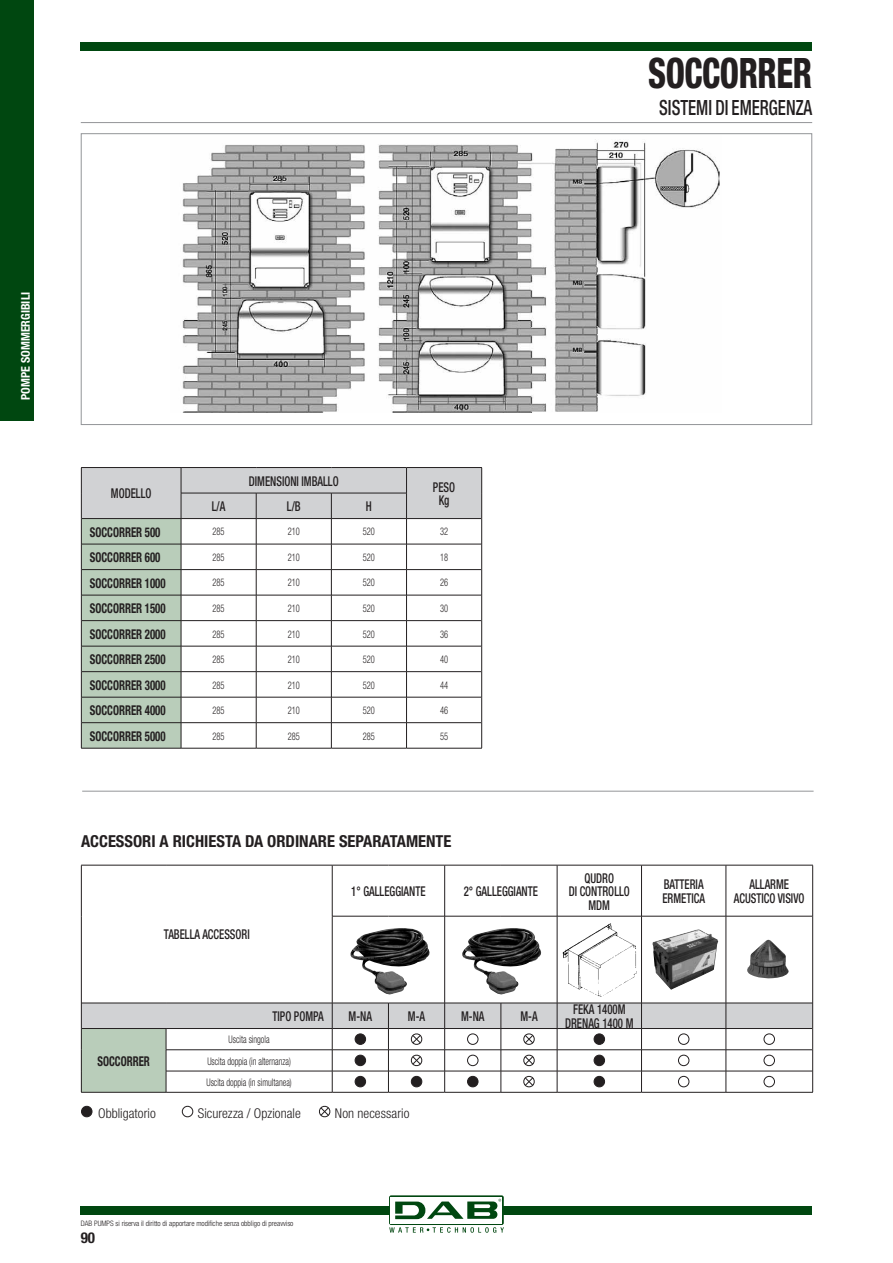
<style>
.page{position:relative;width:893px;height:1263px;background:#fff}
.page>*{position:absolute;margin:0;border:0;box-sizing:border-box;transform-origin:0 0}
.t1{font:800 condensed 42px "Helvetica Neue LT";letter-spacing:-.01em;color:#231f20;scale:.8 1}
.t2{font:500 condensed 21px "Helvetica Neue LT";color:#231f20;scale:.8 1}
.t3{font:700 condensed 16.5px "Helvetica Neue LT";color:#231f20}
.t4{font:700 condensed 15px "Helvetica Neue LT";color:#231f20}
.t5{font:500 condensed 13.5px/13.5px "Helvetica Neue LT";color:#231f20;text-align:center;scale:.8 1}
.t6{font:700 condensed 13.5px "Helvetica Neue LT";color:#231f20;scale:.8 1}
.t7{font:300 condensed 13.5px "Helvetica Neue LT";letter-spacing:.005em;color:#231f20}
.t8{font:700 condensed 12px "Helvetica Neue LT";color:#fff}
.t9{font:300 condensed 10.5px/21.3px "Helvetica Neue LT";color:#231f20;text-align:center;scale:.8 1}
.t10{font:300 condensed 7.5px "Helvetica Neue LT";color:#231f20}
</style>
<div class="page">
<div style="left:81px;top:1206px;width:731px;height:9px;background:#004710"></div>
<div style="left:81px;top:43px;width:731px;height:8px;background:#004710"></div>
<div style="left:389px;top:1195px;width:115px;height:30px;background:linear-gradient(to right,#fff,#fff);border-radius:2px"></div>
<div style="left:391px;top:1197px;width:111px;height:26px;background:#fff"></div>
<svg style="left:389px;top:1227px;width:115px;height:6px"></svg>
<svg style="left:395px;top:1199px;width:106px;height:20px"></svg>
<div style="left:0;top:0;width:34px;height:421px;background:#004710"></div>
<hr style="left:81px;top:865px;width:85px;height:1px;background:#231f20">
<hr style="left:81px;top:865px;width:1px;height:51px;background:#231f20">
<hr style="left:166px;top:865px;width:166px;height:1px;background:#231f20">
<hr style="left:81px;top:916px;width:1px;height:87px;background:#231f20">
<hr style="left:332px;top:865px;width:56px;height:1px;background:#231f20">
<hr style="left:388px;top:865px;width:57px;height:1px;background:#231f20">
<hr style="left:445px;top:865px;width:56px;height:1px;background:#231f20">
<hr style="left:501px;top:865px;width:56px;height:1px;background:#231f20">
<hr style="left:557px;top:865px;width:84px;height:1px;background:#231f20">
<hr style="left:641px;top:865px;width:85px;height:1px;background:#231f20">
<hr style="left:726px;top:865px;width:87px;height:1px;background:#231f20">
<hr style="left:812px;top:865px;width:1px;height:51px;background:#231f20">
<hr style="left:332px;top:865px;width:1px;height:51px;background:#231f20">
<hr style="left:444px;top:865px;width:1px;height:51px;background:#231f20">
<hr style="left:557px;top:865px;width:1px;height:51px;background:#231f20">
<hr style="left:641px;top:865px;width:1px;height:51px;background:#231f20">
<hr style="left:726px;top:865px;width:1px;height:51px;background:#231f20">
<hr style="left:332px;top:916px;width:56px;height:1px;background:#231f20">
<hr style="left:332px;top:916px;width:1px;height:87px;background:#231f20">
<hr style="left:388px;top:916px;width:57px;height:1px;background:#231f20">
<hr style="left:445px;top:916px;width:56px;height:1px;background:#231f20">
<hr style="left:444px;top:916px;width:1px;height:87px;background:#231f20">
<hr style="left:501px;top:916px;width:56px;height:1px;background:#231f20">
<hr style="left:557px;top:916px;width:84px;height:1px;background:#231f20">
<hr style="left:557px;top:916px;width:1px;height:87px;background:#231f20">
<hr style="left:641px;top:916px;width:85px;height:1px;background:#231f20">
<hr style="left:641px;top:916px;width:1px;height:87px;background:#231f20">
<hr style="left:726px;top:916px;width:86px;height:1px;background:#231f20">
<hr style="left:726px;top:916px;width:1px;height:87px;background:#231f20">
<hr style="left:812px;top:916px;width:1px;height:87px;background:#231f20">
<hr style="left:81px;top:1092px;width:85px;height:1px;background:#231f20">
<hr style="left:166px;top:1092px;width:166px;height:1px;background:#231f20">
<hr style="left:332px;top:1092px;width:56px;height:1px;background:#231f20">
<hr style="left:388px;top:1092px;width:57px;height:1px;background:#231f20">
<hr style="left:445px;top:1092px;width:56px;height:1px;background:#231f20">
<hr style="left:501px;top:1092px;width:56px;height:1px;background:#231f20">
<hr style="left:557px;top:1092px;width:84px;height:1px;background:#231f20">
<hr style="left:641px;top:1092px;width:85px;height:1px;background:#231f20">
<hr style="left:726px;top:1092px;width:87px;height:1px;background:#231f20">
<svg style="left:81px;top:1003px;width:732px;height:89px"></svg>
<div style="left:594px;top:1076px;width:11px;height:11px;background:#231f20;border-radius:50%"></div>
<div style="left:594px;top:1076px;width:11px;height:11px;border:1px solid #231f20;border-radius:50%"></div>
<div style="left:678px;top:1076px;width:11px;height:11px;background:#fff;border-radius:50%"></div>
<div style="left:678px;top:1076px;width:11px;height:11px;border:1px solid #231f20;border-radius:50%"></div>
<div style="left:764px;top:1076px;width:10px;height:11px;background:#fff;border-radius:50%"></div>
<div style="left:764px;top:1076px;width:11px;height:11px;border:1px solid #231f20;border-radius:50%"></div>
<img style="left:350px;top:928px;width:80px;height:67px">
<img style="left:652px;top:929px;width:66px;height:61px">
<img style="left:747px;top:940px;width:42px;height:39px">
<img style="left:462px;top:928px;width:80px;height:67px">
<img style="left:562px;top:923px;width:75px;height:74px">
<div style="left:182px;top:1106px;width:11px;height:11px;border:1px solid #231f20;border-radius:50%"></div>
<div style="left:81px;top:1106px;width:11px;height:11px;background:#231f20;border-radius:50%"></div>
<div style="left:81px;top:1106px;width:11px;height:11px;border:1px solid #231f20;border-radius:50%"></div>
<svg style="left:319px;top:1105px;width:11px;height:13px"></svg>
<hr style="left:82px;top:791px;width:732px;height:1px;background:#939598">
<img style="left:182px;top:139px;width:538px;height:274px">
<svg style="left:81px;top:467px;width:401px;height:281px"></svg>
<hr style="left:81px;top:748px;width:100px;height:1px;background:#231f20">
<hr style="left:181px;top:748px;width:75px;height:1px;background:#231f20">
<hr style="left:256px;top:748px;width:75px;height:1px;background:#231f20">
<hr style="left:331px;top:748px;width:76px;height:1px;background:#231f20">
<hr style="left:407px;top:748px;width:75px;height:1px;background:#231f20">
<hr style="left:81px;top:122px;width:731px;height:1px;background:#939598">
<h1 class="t1" style="left:648px;top:48px;width:207px">SOCCORRER</h1>
<h2 class="t2" style="left:659px;top:95px;width:193px">SISTEMI DI EMERGENZA</h2>
<p class="t8" style="left:18px;top:400px;width:109px;rotate:-90deg">POMPE SOMMERGIBILI</p>
<p class="t5" style="left:111px;top:487px;width:52px">MODELLO</p>
<p class="t5" style="left:249px;top:474px;width:114px">DIMENSIONI IMBALLO</p>
<p class="t5" style="left:212px;top:499px;width:18px">L/A</p>
<p class="t5" style="left:287px;top:499px;width:19px">L/B</p>
<p class="t5" style="left:366px;top:499px;width:9px">H</p>
<p class="t5" style="left:433px;top:480px;width:29px">PESO<br>Kg</p>
<p class="t6" style="left:90px;top:524px;width:90px">SOCCORRER 500</p>
<p class="t9" style="left:213px;top:521px;width:17px">285</p>
<p class="t9" style="left:288px;top:521px;width:17px">210</p>
<p class="t9" style="left:363px;top:521px;width:17px">520</p>
<p class="t9" style="left:440px;top:521px;width:12px">32</p>
<p class="t6" style="left:90px;top:549px;width:90px">SOCCORRER 600</p>
<p class="t9" style="left:213px;top:546px;width:17px">285</p>
<p class="t9" style="left:288px;top:546px;width:17px">210</p>
<p class="t9" style="left:363px;top:546px;width:17px">520</p>
<p class="t9" style="left:440px;top:546px;width:12px">18</p>
<p class="t6" style="left:90px;top:575px;width:96px">SOCCORRER 1000</p>
<p class="t9" style="left:213px;top:572px;width:17px">285</p>
<p class="t9" style="left:288px;top:572px;width:17px">210</p>
<p class="t9" style="left:363px;top:572px;width:17px">520</p>
<p class="t9" style="left:440px;top:572px;width:12px">26</p>
<p class="t6" style="left:90px;top:600px;width:96px">SOCCORRER 1500</p>
<p class="t9" style="left:213px;top:598px;width:17px">285</p>
<p class="t9" style="left:288px;top:598px;width:17px">210</p>
<p class="t9" style="left:363px;top:598px;width:17px">520</p>
<p class="t9" style="left:440px;top:598px;width:12px">30</p>
<p class="t6" style="left:90px;top:626px;width:96px">SOCCORRER 2000</p>
<p class="t9" style="left:213px;top:623px;width:17px">285</p>
<p class="t9" style="left:288px;top:623px;width:17px">210</p>
<p class="t9" style="left:363px;top:623px;width:17px">520</p>
<p class="t9" style="left:440px;top:623px;width:12px">36</p>
<p class="t6" style="left:90px;top:651px;width:96px">SOCCORRER 2500</p>
<p class="t9" style="left:213px;top:649px;width:17px">285</p>
<p class="t9" style="left:288px;top:649px;width:17px">210</p>
<p class="t9" style="left:363px;top:649px;width:17px">520</p>
<p class="t9" style="left:440px;top:649px;width:12px">40</p>
<p class="t6" style="left:90px;top:677px;width:96px">SOCCORRER 3000</p>
<p class="t9" style="left:213px;top:674px;width:17px">285</p>
<p class="t9" style="left:288px;top:674px;width:17px">210</p>
<p class="t9" style="left:363px;top:674px;width:17px">520</p>
<p class="t9" style="left:440px;top:674px;width:12px">44</p>
<p class="t6" style="left:90px;top:702px;width:96px">SOCCORRER 4000</p>
<p class="t9" style="left:213px;top:700px;width:17px">285</p>
<p class="t9" style="left:288px;top:700px;width:17px">210</p>
<p class="t9" style="left:363px;top:700px;width:17px">520</p>
<p class="t9" style="left:440px;top:700px;width:12px">46</p>
<p class="t6" style="left:90px;top:728px;width:96px">SOCCORRER 5000</p>
<p class="t9" style="left:213px;top:725px;width:17px">285</p>
<p class="t9" style="left:288px;top:725px;width:17px">285</p>
<p class="t9" style="left:363px;top:725px;width:17px">285</p>
<p class="t9" style="left:440px;top:725px;width:12px">55</p>
<p class="t3" style="left:81px;top:831px;width:372px">ACCESSORI A RICHIESTA DA ORDINARE SEPARATAMENTE</p>
<p class="t5" style="left:164px;top:928px;width:109px">TABELLA ACCESSORI</p>
<p class="t5" style="left:351px;top:884px;width:94px">1° GALLEGGIANTE</p>
<p class="t5" style="left:464px;top:884px;width:94px">2° GALLEGGIANTE</p>
<p class="t5" style="left:569px;top:871px;width:78px">QUDRO<br>DI CONTROLLO<br>MDM</p>
<p class="t5" style="left:662px;top:877px;width:55px;text-align:left">BATTERIA<br>ERMETICA</p>
<p class="t5" style="left:734px;top:877px;width:90px">ALLARME<br>ACUSTICO VISIVO</p>
<p class="t6" style="left:98px;top:1052px;width:67px">SOCCORRER</p>
<p class="t5" style="left:273px;top:1009px;width:66px">TIPO POMPA</p>
<p class="t5" style="left:349px;top:1009px;width:31px">M-NA</p>
<p class="t5" style="left:408px;top:1009px;width:23px">M-A</p>
<p class="t5" style="left:461px;top:1009px;width:31px">M-NA</p>
<p class="t5" style="left:520px;top:1009px;width:23px">M-A</p>
<p class="t5" style="left:565px;top:1002px;width:87px">FEKA 1400M<br>DRENAG 1400 M</p>
<p class="t9" style="left:206px;top:1029px;width:108px">Uscita singola<br>Uscita doppia (in alternanza)<br>Uscita doppia (in simultanea)</p>
<p class="t7" style="left:98px;top:1105px;width:59px">Obbligatorio</p>
<p class="t7" style="left:198px;top:1105px;width:105px">Sicurezza / Opzionale</p>
<p class="t7" style="left:335px;top:1105px;width:76px">Non necessario</p>
<p class="t10" style="left:81px;top:1219px;width:214px">DAB PUMPS si riserva il diritto di apportare modifiche senza obbligo di preavviso</p>
<p class="t4" style="left:81px;top:1228px;width:16px">90</p>
</div>
